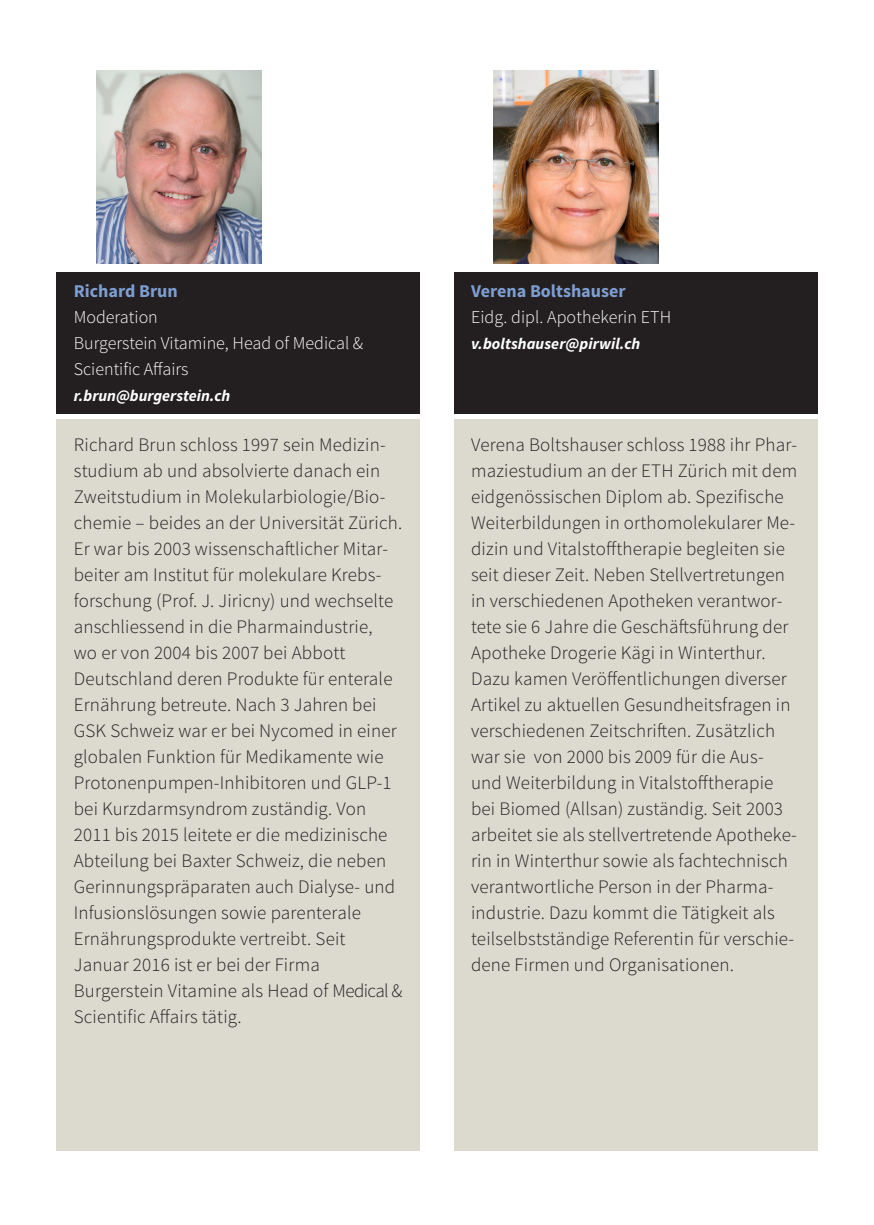
<style>
.page{position:relative;width:874px;height:1225px;background:#fff}
.page>*{position:absolute;margin:0;border:0;box-sizing:border-box;transform-origin:0 0}
.t1{font:300 19px/26px "Source Sans Pro";letter-spacing:.01em;color:#231f20}
.t2{font:300 18px "Source Sans Pro";color:#fff}
.t3{font:700 18px "Source Sans Pro";color:#7e9ed2}
.t4{font:italic 700 16px "Source Sans Pro";letter-spacing:.005em;color:#fff}
</style>
<div class="page">
<div style="left:454px;top:420px;width:362px;height:731px;background:#dcd9cf"></div>
<div style="left:454px;top:272px;width:362px;height:142px;background:#231f20"></div>
<div style="left:57px;top:420px;width:363px;height:731px;background:#dcd9cf"></div>
<div style="left:57px;top:272px;width:363px;height:142px;background:#231f20"></div>
<img style="left:96px;top:71px;width:165px;height:193px">
<img style="left:493px;top:71px;width:165px;height:193px">
<p class="t3" style="left:74px;top:279px;width:105px">Richard Brun</p>
<p class="t2" style="left:74px;top:306px;width:86px">Moderation</p>
<p class="t2" style="left:74px;top:332px;width:291px">Burgerstein Vitamine, Head of Medical &amp;</p>
<p class="t2" style="left:74px;top:358px;width:116px">Scientific Affairs</p>
<p class="t4" style="left:74px;top:385px;width:158px">r.brun@burgerstein.ch</p>
<p class="t1" style="left:74px;top:432px;width:330px">Richard Brun schloss 1997 sein Medizin&shy;studium ab und absolvierte danach ein Zweitstudium in Molekularbiologie/Bio&shy;chemie – beides an der Universität Zürich.<br>Er war bis 2003 wissenschaftlicher Mitar&shy;beiter am Institut für molekulare Krebs&shy;forschung (Prof. J. Jiricny) und wechselte anschliessend in die Pharmaindustrie,<br>wo er von 2004 bis 2007 bei Abbott Deutschland deren Produkte für enterale Ernährung betreute. Nach 3 Jahren bei GSK Schweiz war er bei Nycomed in einer globalen Funktion für Medikamente wie Protonenpumpen-Inhibitoren und GLP-1 bei Kurzdarmsyndrom zuständig. Von 2011 bis 2015 leitete er die medizinische Abteilung bei Baxter Schweiz, die neben Gerinnungspräparaten auch Dialyse- und Infusionslösungen sowie parenterale</p>
<p class="t1" style="left:74px;top:926px;width:273px">Ernährungsprodukte vertreibt. Seit</p>
<p class="t1" style="left:74px;top:952px;width:247px">Januar 2016 ist er bei der Firma</p>
<p class="t1" style="left:74px;top:978px;width:330px">Burgerstein Vitamine als Head of Medical &amp;<br>Scientific Affairs tätig.</p>
<p class="t3" style="left:471px;top:279px;width:156px">Verena Boltshauser</p>
<p class="t2" style="left:471px;top:306px;width:202px">Eidg. dipl. Apothekerin ETH</p>
<p class="t4" style="left:471px;top:333px;width:171px">v.boltshauser@pirwil.ch</p>
<p class="t1" style="left:471px;top:432px;width:327px">Verena Boltshauser schloss 1988 ihr Phar&shy;maziestudium an der ETH Zürich mit dem eidgenössischen Diplom ab. Spezifische Weiterbildungen in orthomolekularer Me&shy;dizin und Vitalstofftherapie begleiten sie seit dieser Zeit. Neben Stellvertretungen in verschiedenen Apotheken verantwor&shy;tete sie 6 Jahre die Geschäftsführung der Apotheke Drogerie Kägi in Winterthur.<br>Dazu kamen Veröffentlichungen diverser Artikel zu aktuellen Gesundheitsfragen in verschiedenen Zeitschriften. Zusätzlich war sie von 2000 bis 2009 für die Aus&shy;und Weiterbildung in Vitalstofftherapie bei Biomed (Allsan) zuständig. Seit 2003 arbeitet sie als stellvertretende Apotheke&shy;rin in Winterthur sowie als fachtechnisch verantwortliche Person in der Pharma&shy;industrie. Dazu kommt die Tätigkeit als teilselbstständige Referentin für verschie&shy;dene Firmen und Organisationen.</p>
</div>
